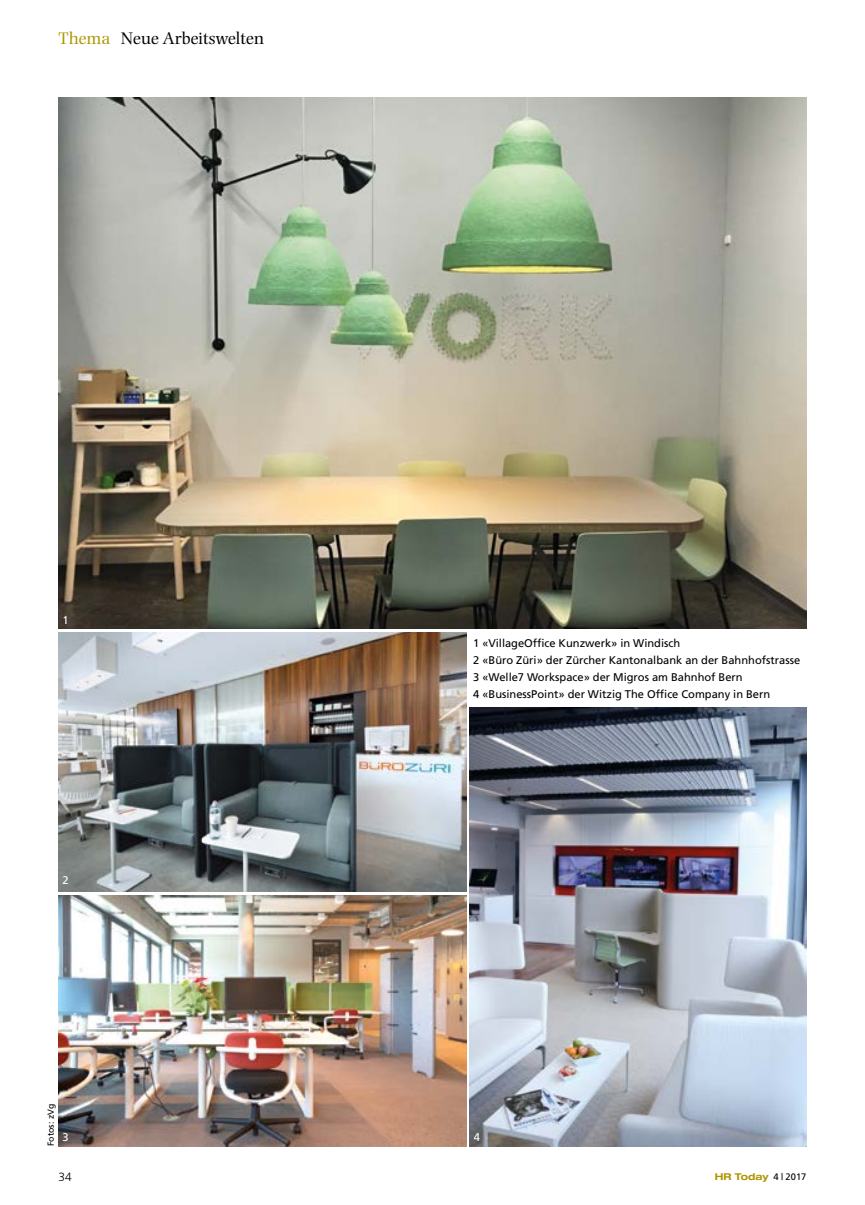
<style>
.page{position:relative;width:865px;height:1205px;background:#fff}
.page>*{position:absolute;margin:0;border:0;box-sizing:border-box;transform-origin:0 0}
.t1{font:17.5px "Photina";color:#000}
.t2{font:300 11.88px "Frutiger";color:#000}
.t3{font:11.12px/17.1px "Frutiger";color:#000}
.t4{font:11.12px "Frutiger";color:#fff}
.t5{font:700 expanded 9.38px "Helvetica Neue LT";color:#af9500}
.t6{font:8.75px "Frutiger";color:#000}
.s1{color:#af9500}
.s2{font-family:"Frutiger";font-weight:400;font-stretch:normal;color:#000}
</style>
<div class="page">
<img style="left:58px;top:97px;width:748px;height:532px">
<img style="left:58px;top:895px;width:408px;height:251px">
<img style="left:469px;top:707px;width:337px;height:439px">
<img style="left:58px;top:632px;width:408px;height:259px">
<h1 class="t1" style="left:58px;top:28px;width:207px"><span class="s1">Thema</span> Neue Arbeitswelten</h1>
<p class="t4" style="left:62px;top:613px;width:8px">1</p>
<p class="t4" style="left:62px;top:873px;width:8px">2</p>
<p class="t3" style="left:473px;top:634px;width:328px">1 «VillageOffice Kunzwerk» in Windisch<br>2 «Büro Züri» der Zürcher Kantonalbank an der Bahnhofstrasse 3 «Welle7 Workspace» der Migros am Bahnhof Bern<br>4 «BusinessPoint» der Witzig The Office Company in Bern</p>
<p class="t6" style="left:46px;top:1146px;width:44px;rotate:-90deg">Fotos: zVg</p>
<p class="t4" style="left:62px;top:1130px;width:8px">3</p>
<p class="t4" style="left:473px;top:1130px;width:8px">4</p>
<p class="t2" style="left:58px;top:1169px;width:15px">34</p>
<p class="t5" style="left:715px;top:1171px;width:93px">HR Today <span class="s2">4 | 2017</span></p>
</div>
